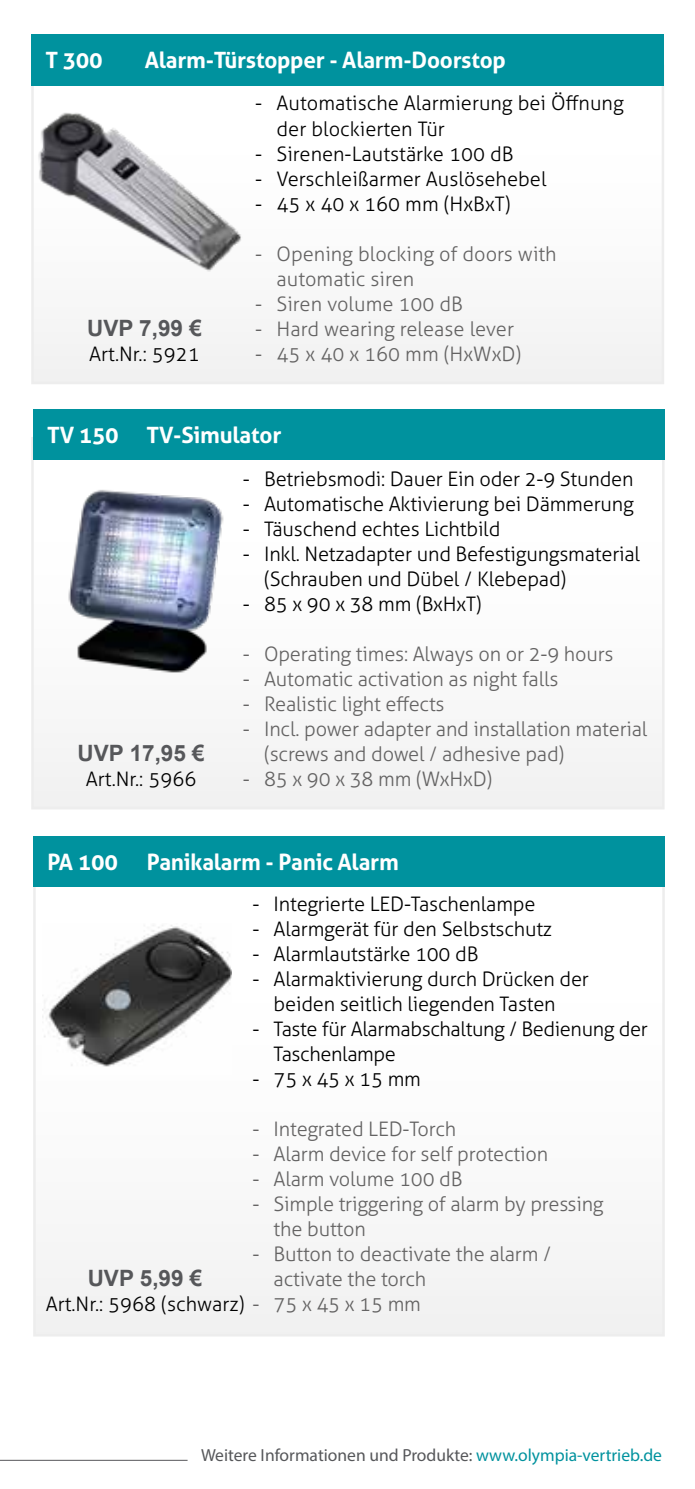
<style>
.page{position:relative;width:695px;height:1489px;background:#fff}
.page>*{position:absolute;margin:0;border:0;box-sizing:border-box;transform-origin:0 0}
.t1{font:700 22.5px "Aller";letter-spacing:-.01em;color:#fff}
.t2{font:700 22.5px "Arial";color:#56575a}
.t3{font:300 20px/25px "Aller";letter-spacing:-.01em;color:#000}
.t4{font:300 20px/25px "Aller";letter-spacing:-.01em;color:#646363}
.t5{font:17.5px "Myriad Pro";color:#56575a}
.s1{color:#646363}
.s2{color:#00929e}
</style>
<div class="page">
<hr style="left:0;top:1459px;width:187px;height:1px;background:#56575a">
<div style="left:32px;top:438px;width:631px;height:370px;background:#fafafa"></div>
<div style="left:33px;top:409px;width:631px;height:50px;background:#00929e"></div>
<img style="left:68px;top:490px;width:155px;height:183px">
<div style="left:32px;top:66px;width:630px;height:317px;background:#fafafa"></div>
<div style="left:31px;top:34px;width:633px;height:51px;background:#00929e"></div>
<img style="left:31px;top:104px;width:210px;height:173px">
<div style="left:34px;top:874px;width:629px;height:461px;background:#fbfbfb"></div>
<div style="left:33px;top:836px;width:631px;height:50px;background:#00929e"></div>
<img style="left:44px;top:925px;width:187px;height:142px">
<p class="t1" style="left:45px;top:46px;width:59px">T 300</p>
<p class="t1" style="left:145px;top:46px;width:362px">Alarm-Türstopper - Alarm-Doorstop</p>
<p class="t2" style="left:87px;top:313px;width:116px">UVP 7,99 €</p>
<p class="t3" style="left:89px;top:341px;width:112px">Art.Nr.: 5921</p>
<p class="t3" style="left:276px;top:91px;width:348px;text-indent:-21px">- Automatische Alarmierung bei Öffnung der blockierten Tür</p>
<p class="t3" style="left:255px;top:141px;width:259px">- Sirenen-Lautstärke 100 dB</p>
<p class="t3" style="left:255px;top:166px;width:293px">- Verschleißarmer Auslösehebel</p>
<p class="t3" style="left:255px;top:191px;width:257px">- 45 x 40 x 160 mm (HxBxT)</p>
<p class="t4" style="left:276px;top:241px;width:281px;text-indent:-21px">- Opening blocking of doors with automatic siren</p>
<p class="t4" style="left:255px;top:291px;width:209px">- Siren volume 100 dB</p>
<p class="t4" style="left:255px;top:316px;width:260px">- Hard wearing release lever</p>
<p class="t4" style="left:255px;top:341px;width:267px">- 45 x 40 x 160 mm (HxWxD)</p>
<p class="t1" style="left:47px;top:420px;width:236px">TV 150 TV-Simulator</p>
<p class="t2" style="left:77px;top:738px;width:129px">UVP 17,95 €</p>
<p class="t3" style="left:86px;top:766px;width:112px">Art.Nr.: 5966</p>
<p class="t3" style="left:243px;top:466px;width:392px">- Betriebsmodi: Dauer Ein oder 2-9 Stunden</p>
<p class="t3" style="left:243px;top:491px;width:392px">- Automatische Aktivierung bei Dämmerung</p>
<p class="t3" style="left:243px;top:516px;width:259px">- Täuschend echtes Lichtbild</p>
<p class="t3" style="left:264px;top:541px;width:377px;text-indent:-21px">- Inkl. Netzadapter und Befestigungsmaterial (Schrauben und Dübel / Klebepad)</p>
<p class="t3" style="left:243px;top:591px;width:240px">- 85 x 90 x 38 mm (BxHxT)</p>
<p class="t4" style="left:243px;top:641px;width:372px">- Operating times: Always on or 2-9 hours</p>
<p class="t4" style="left:243px;top:666px;width:317px">- Automatic activation as night falls</p>
<p class="t4" style="left:243px;top:691px;width:203px">- Realistic light effects</p>
<p class="t4" style="left:264px;top:716px;width:384px;text-indent:-21px">- Incl. power adapter and installation material (screws and dowel / adhesive pad)</p>
<p class="t4" style="left:243px;top:766px;width:251px">- 85 x 90 x 38 mm (WxHxD)</p>
<p class="t1" style="left:47px;top:847px;width:72px">PA 100</p>
<p class="t1" style="left:147px;top:847px;width:254px">Panikalarm - Panic Alarm</p>
<p class="t3" style="left:252px;top:891px;width:284px">- Integrierte LED-Taschenlampe</p>
<p class="t3" style="left:252px;top:916px;width:301px">- Alarmgerät für den Selbstschutz</p>
<p class="t3" style="left:252px;top:941px;width:227px">- Alarmlautstärke 100 dB</p>
<p class="t3" style="left:252px;top:966px;width:338px;text-align:center">- Alarmaktivierung durch Drücken der beiden seitlich liegenden Tasten</p>
<p class="t3" style="left:273px;top:1016px;width:375px;text-indent:-21px">- Taste für Alarmabschaltung / Bedienung der<br>Taschenlampe</p>
<p class="t3" style="left:252px;top:1066px;width:170px">- 75 x 45 x 15 mm</p>
<p class="t4" style="left:252px;top:1116px;width:205px">- Integrated LED-Torch</p>
<p class="t4" style="left:252px;top:1141px;width:297px">- Alarm device for self protection</p>
<p class="t4" style="left:252px;top:1166px;width:212px">- Alarm volume 100 dB</p>
<p class="t4" style="left:273px;top:1191px;width:331px;text-indent:-21px">- Simple triggering of alarm by pressing the button</p>
<p class="t4" style="left:273px;top:1241px;width:279px;text-indent:-21px">- Button to deactivate the alarm / activate the torch</p>
<p class="t2" style="left:88px;top:1263px;width:116px">UVP 5,99 €</p>
<p class="t3" style="left:46px;top:1291px;width:376px">Art.Nr.: 5968 (schwarz) <span class="s1">- 75 x 45 x 15 mm</span></p>
<p class="t5" style="left:201px;top:1444px;width:462px">Weitere Informationen und Produkte: <span class="s2">www.olympia-vertrieb.de</span></p>
</div>
